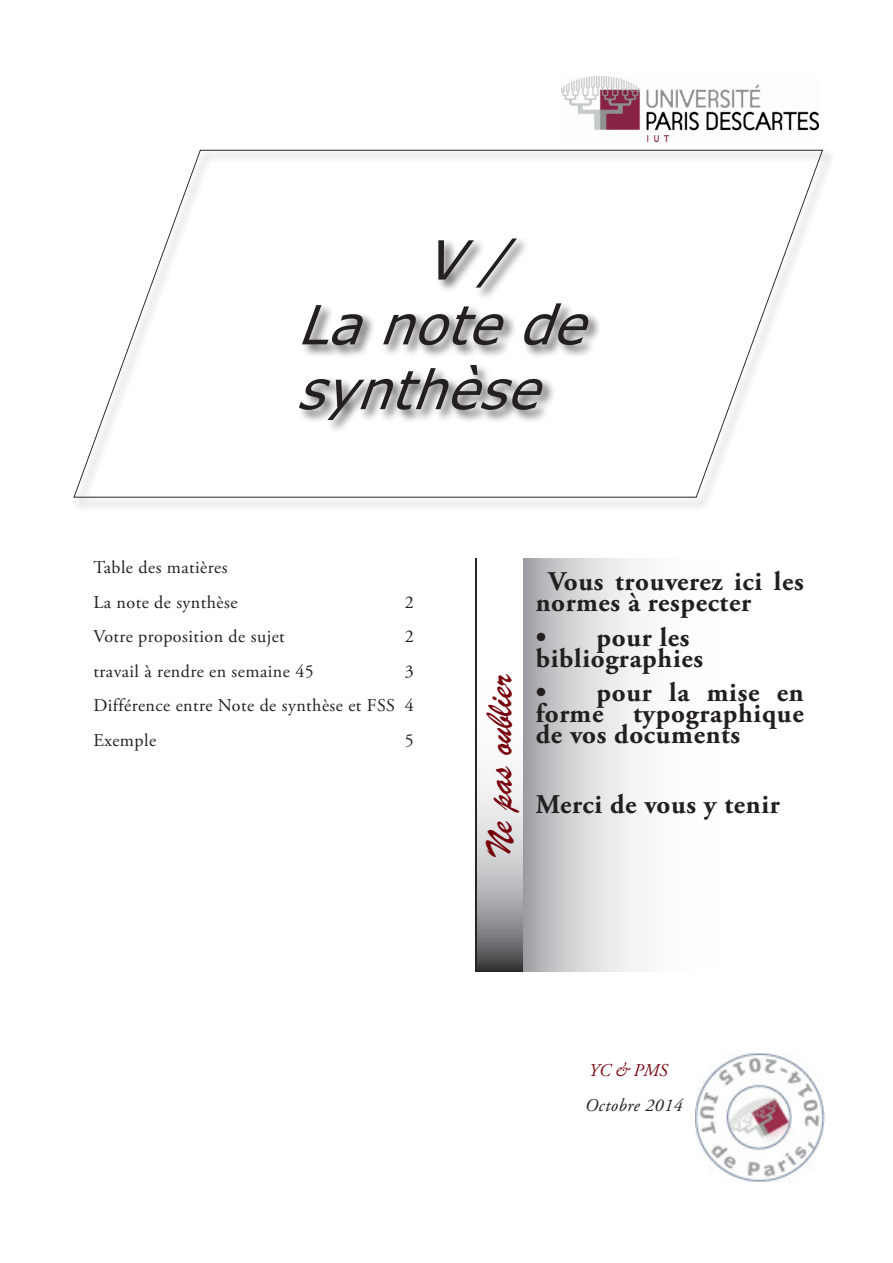
<style>
.page{position:relative;width:893px;height:1263px;background:#fff}
.page>*{position:absolute;margin:0;border:0;box-sizing:border-box;transform-origin:0 0}
.Titre_général{font:italic 54px/64.8px "Verdana";color:#231f20}
.case{font:39px "Brush Script";color:#75000b}
.abstract{font:700 27px/21px "Adobe Garamond Pro";letter-spacing:.025em;color:#231f20}
.Corps{font:18px "Adobe Garamond Pro";letter-spacing:.025em;color:#231f20}
.Corps-2{font:italic 18px "Adobe Garamond Pro";letter-spacing:.025em;color:#231f20}
.citation{font:italic 18px "Adobe Garamond Pro";color:#75000b}
</style>
<div class="page">
<img style="left:561px;top:77px;width:258px;height:65px">
<img style="left:695px;top:1052px;width:129px;height:130px">
<div style="left:71px;top:148px;width:764px;height:364px;background:#f8f7f8"></div>
<svg style="left:73px;top:149px;width:750px;height:349px"></svg>
<svg style="left:476px;top:558px;width:163px;height:414px"></svg>
<svg style="left:477px;top:558px;width:46px;height:414px"></svg>
<p class="Titre_général" style="left:295px;top:227px;width:316px;text-indent:128px">V/<br>Lanotede synthèse</p>
<p class="Corps" style="left:94px;top:557px;width:135px">Table des matières</p>
<p class="Corps" style="left:94px;top:591px;width:145px">La note de synthèse</p>
<p class="Corps" style="left:405px;top:591px;width:10px">2</p>
<p class="Corps" style="left:94px;top:626px;width:193px">Votre proposition de sujet</p>
<p class="Corps" style="left:405px;top:626px;width:10px">2</p>
<p class="Corps" style="left:94px;top:660px;width:222px">travail à rendre en semaine 45</p>
<p class="Corps" style="left:405px;top:660px;width:10px">3</p>
<p class="Corps" style="left:94px;top:695px;width:322px">Différence entre Note de synthèse et FSS 4</p>
<p class="Corps" style="left:94px;top:729px;width:64px">Exemple</p>
<p class="Corps" style="left:405px;top:729px;width:10px">5</p>
<p class="case" style="left:474px;top:855px;width:182px;rotate:-90deg">Ne pas oublier</p>
<p class="abstract" style="left:536px;top:572px;width:269px;text-indent:13px">Vous trouverez ici les normes à respecter</p>
<p class="abstract" style="left:536px;top:627px;width:169px">• pour les bibliographies</p>
<p class="abstract" style="left:536px;top:683px;width:269px;text-align:justify">• pour la mise en forme typographique de vos documents</p>
<p class="abstract" style="left:536px;top:794px;width:246px">Merci de vous y tenir</p>
<p class="citation" style="left:589px;top:1060px;width:80px">YC &amp; PMS</p>
<p class="Corps-2" style="left:585px;top:1094px;width:99px">Octobre 2014</p>
</div>
